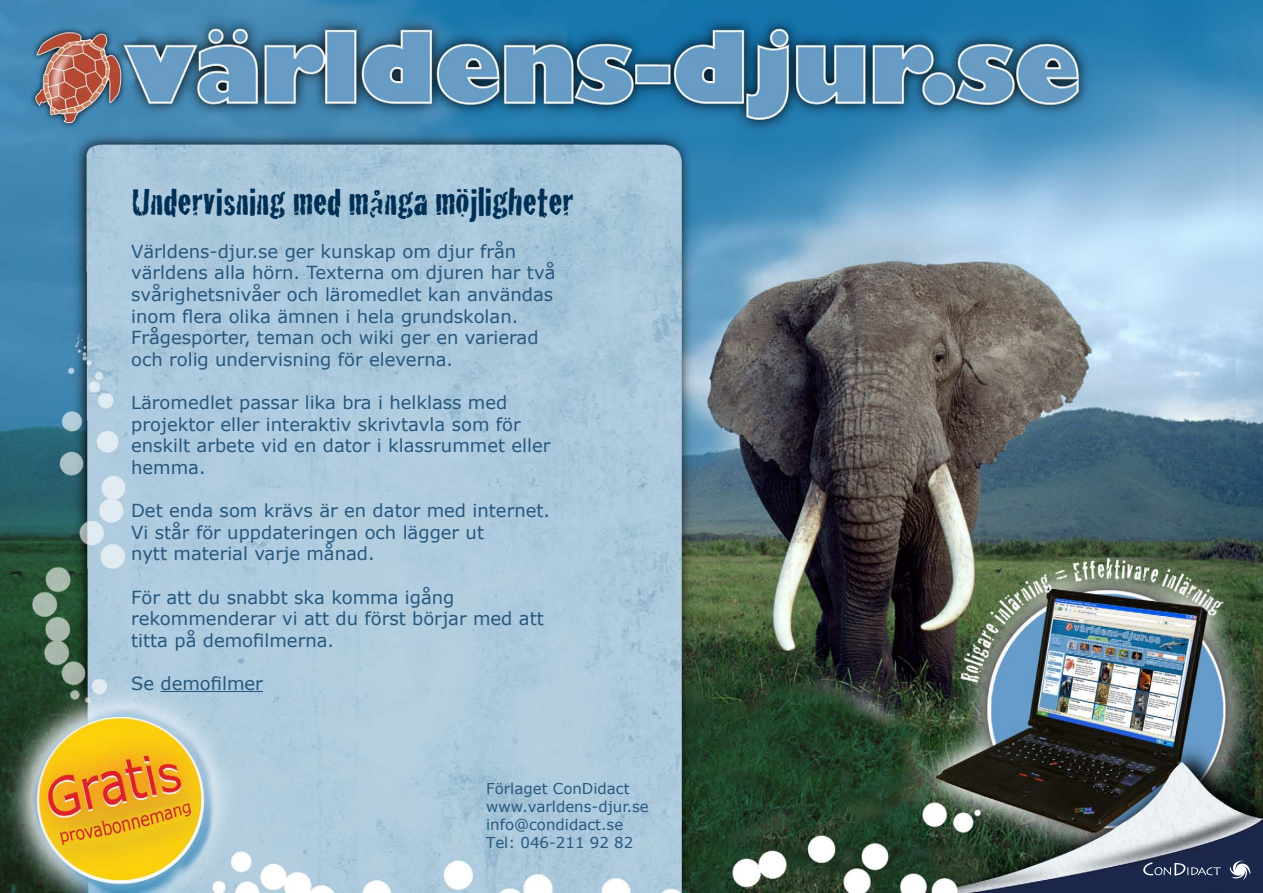
<style>
.page{position:relative;width:1263px;height:893px;background:#fff}
.page>*{position:absolute;margin:0;border:0;box-sizing:border-box;transform-origin:0 0}
.t1{font:40.5px "Cracked";color:#002f55}
.t2{font:18px/21.6px "Verdana";color:#27587e}
.t3{font:15px "Verdana";color:#27587e}
</style>
<div class="page">
<img style="left:0;top:0;width:1263px;height:893px">
<hr style="left:160px;top:691px;width:103px;height:1px;background:#27587e">
<svg style="left:1143px;top:862px;width:77px;height:14px"></svg>
<svg style="left:1229px;top:860px;width:22px;height:20px"></svg>
<p class="t1" style="left:131px;top:170px;width:444px">Undervisning med många möjligheter</p>
<p class="t2" style="left:131px;top:241px;width:387px">Världens-djur.se ger kunskap om djur från</p>
<p class="t2" style="left:131px;top:262px;width:426px">världens alla hörn. Texterna om djuren har två svårighetsnivåer och läromedlet kan användas inom flera olika ämnen i hela grundskolan.</p>
<p class="t2" style="left:131px;top:327px;width:409px">Frågesporter, teman och wiki ger en varierad</p>
<p class="t2" style="left:131px;top:349px;width:324px">och rolig undervisning för eleverna.</p>
<p class="t2" style="left:131px;top:392px;width:378px">Läromedlet passar lika bra i helklass med</p>
<p class="t2" style="left:131px;top:414px;width:391px">projektor eller interaktiv skrivtavla som för</p>
<p class="t2" style="left:131px;top:435px;width:421px">enskilt arbete vid en dator i klassrummet eller hemma.</p>
<p class="t2" style="left:131px;top:500px;width:420px">Det enda som krävs är en dator med internet.</p>
<p class="t2" style="left:131px;top:522px;width:354px">Vi står för uppdateringen och lägger ut</p>
<p class="t2" style="left:131px;top:543px;width:245px">nytt material varje månad.</p>
<p class="t2" style="left:131px;top:586px;width:325px">För att du snabbt ska komma igång</p>
<p class="t2" style="left:131px;top:608px;width:414px">rekommenderar vi att du först börjar med att titta på demofilmerna.</p>
<p class="t2" style="left:131px;top:673px;width:133px">Se demofilmer</p>
<p class="t3" style="left:486px;top:779px;width:145px">Förlaget ConDidact</p>
<p class="t3" style="left:486px;top:797px;width:164px">www.varldens-djur.se</p>
<p class="t3" style="left:486px;top:815px;width:139px">info@condidact.se</p>
<p class="t3" style="left:486px;top:833px;width:149px">Tel: 046-211 92 82</p>
</div>
